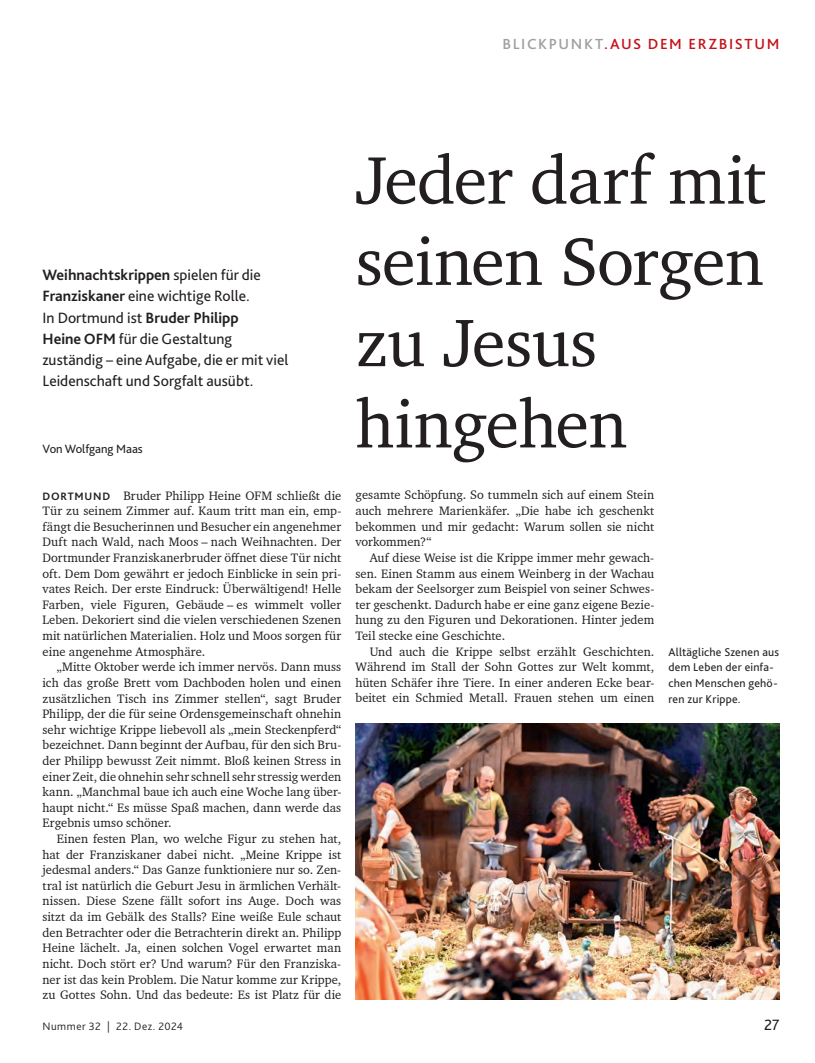
<style>
.page{position:relative;width:815px;height:1063px;background:#fff}
.page>*{position:absolute;margin:0;border:0;box-sizing:border-box;transform-origin:0 0}
.t1{font:68.75px/81.2px "Charter BT Pro";letter-spacing:-.015em;color:#231f20}
.t2{font:15.62px/21.2px "Bliss Pro";color:#231f20}
.t3{font:500 15.25px "Bliss Pro";letter-spacing:.105em;color:#c4121a}
.t4{font:12.5px "Charter BT Pro";letter-spacing:.005em;color:#231f20}
.t5{font:12.5px "Bliss Pro";color:#231f20}
.t6{font:11.88px/15.6px "Bliss Pro";letter-spacing:.02em;color:#231f20}
.t7{font:300 11.25px "Bliss Pro";letter-spacing:.045em;color:#231f20}
.s1{color:#9d9fa2}
.s2{font-weight:700}
.s3{font-family:"Bliss Pro";font-weight:700;font-size:11.25px}
</style>
<div class="page">
<img style="left:356px;top:723px;width:424px;height:276px">
<p class="t3" style="left:502px;top:35px;width:279px"><span class="s1">BLICKPUNKT</span>.AUS DEM ERZBISTUM</p>
<p class="t2" style="left:43px;top:264px;width:247px"><span class="s2">Weihnachtskrippen</span> spielen für die <span class="s2">Franziskaner</span> eine wichtige Rolle.<br>In Dortmund ist <span class="s2">Bruder Philipp<br>Heine OFM</span> für die Gestaltung zuständig – eine Aufgabe, die er mit viel Leidenschaft und Sorgfalt ausübt.</p>
<p class="t5" style="left:43px;top:441px;width:102px">Von Wolfgang Maas</p>
<p class="t4" style="left:43px;top:487px;width:300px"><span class="s3">DORTMUND</span> Bruder Philipp Heine OFM schließt die</p>
<p class="t4" style="left:43px;top:503px;width:300px">Tür zu seinem Zimmer auf. Kaum tritt man ein, emp-</p>
<p class="t4" style="left:43px;top:519px;width:300px">fängt die Besucherinnen und Besucher ein angenehmer</p>
<p class="t4" style="left:43px;top:534px;width:300px">Duft nach Wald, nach Moos – nach Weihnachten. Der</p>
<p class="t4" style="left:43px;top:550px;width:300px">Dortmunder Franziskanerbruder öffnet diese Tür nicht</p>
<p class="t4" style="left:43px;top:565px;width:300px">oft. Dem Dom gewährt er jedoch Einblicke in sein pri-</p>
<p class="t4" style="left:43px;top:581px;width:300px">vates Reich. Der erste Eindruck: Überwältigend! Helle</p>
<p class="t4" style="left:43px;top:597px;width:300px">Farben, viele Figuren, Gebäude – es wimmelt voller</p>
<p class="t4" style="left:43px;top:612px;width:300px">Leben. Dekoriert sind die vielen verschiedenen Szenen</p>
<p class="t4" style="left:43px;top:628px;width:300px">mit natürlichen Materialien. Holz und Moos sorgen für</p>
<p class="t4" style="left:43px;top:643px;width:164px">eine angenehme Atmosphäre.</p>
<p class="t4" style="left:57px;top:659px;width:286px">„Mitte Oktober werde ich immer nervös. Dann muss</p>
<p class="t4" style="left:43px;top:675px;width:300px">ich das große Brett vom Dachboden holen und einen</p>
<p class="t4" style="left:43px;top:690px;width:300px">zusätzlichen Tisch ins Zimmer stellen“, sagt Bruder</p>
<p class="t4" style="left:43px;top:706px;width:300px">Philipp, der die für seine Ordensgemeinschaft ohnehin</p>
<p class="t4" style="left:43px;top:721px;width:300px">sehr wichtige Krippe liebevoll als „mein Steckenpferd“</p>
<p class="t4" style="left:43px;top:737px;width:300px">bezeichnet. Dann beginnt der Aufbau, für den sich Bru-</p>
<p class="t4" style="left:43px;top:753px;width:300px">der Philipp bewusst Zeit nimmt. Bloß keinen Stress in</p>
<p class="t4" style="left:43px;top:768px;width:300px">einer Zeit, die ohnehin sehr schnell sehr stressig werden</p>
<p class="t4" style="left:43px;top:784px;width:300px">kann. „Manchmal baue ich auch eine Woche lang über-</p>
<p class="t4" style="left:43px;top:800px;width:300px">haupt nicht.“ Es müsse Spaß machen, dann werde das</p>
<p class="t4" style="left:43px;top:815px;width:131px">Ergebnis umso schöner.</p>
<p class="t4" style="left:57px;top:831px;width:286px">Einen festen Plan, wo welche Figur zu stehen hat,</p>
<p class="t4" style="left:43px;top:846px;width:300px">hat der Franziskaner dabei nicht. „Meine Krippe ist</p>
<p class="t4" style="left:43px;top:862px;width:300px">jedesmal anders.“ Das Ganze funktioniere nur so. Zen-</p>
<p class="t4" style="left:43px;top:878px;width:300px">tral ist natürlich die Geburt Jesu in ärmlichen Verhält-</p>
<p class="t4" style="left:43px;top:893px;width:300px">nissen. Diese Szene fällt sofort ins Auge. Doch was</p>
<p class="t4" style="left:43px;top:909px;width:300px">sitzt da im Gebälk des Stalls? Eine weiße Eule schaut</p>
<p class="t4" style="left:43px;top:924px;width:300px">den Betrachter oder die Betrachterin direkt an. Philipp</p>
<p class="t4" style="left:43px;top:940px;width:300px">Heine lächelt. Ja, einen solchen Vogel erwartet man</p>
<p class="t4" style="left:43px;top:956px;width:300px">nicht. Doch stört er? Und warum? Für den Franziska-</p>
<p class="t4" style="left:43px;top:971px;width:300px">ner ist das kein Problem. Die Natur komme zur Krippe,</p>
<p class="t4" style="left:43px;top:987px;width:300px">zu Gottes Sohn. Und das bedeute: Es ist Platz für die</p>
<p class="t1" style="left:356px;top:139px;width:412px">Jeder darf mit seinen Sorgen zu Jesus hingehen</p>
<p class="t4" style="left:356px;top:487px;width:300px">gesamte Schöpfung. So tummeln sich auf einem Stein</p>
<p class="t4" style="left:356px;top:503px;width:300px">auch mehrere Marienkäfer. „Die habe ich geschenkt</p>
<p class="t4" style="left:356px;top:518px;width:300px">bekommen und mir gedacht: Warum sollen sie nicht</p>
<p class="t4" style="left:356px;top:534px;width:78px">vorkommen?“</p>
<p class="t4" style="left:370px;top:550px;width:286px">Auf diese Weise ist die Krippe immer mehr gewach-</p>
<p class="t4" style="left:356px;top:565px;width:300px">sen. Einen Stamm aus einem Weinberg in der Wachau</p>
<p class="t4" style="left:356px;top:581px;width:300px">bekam der Seelsorger zum Beispiel von seiner Schwes-</p>
<p class="t4" style="left:356px;top:597px;width:300px">ter geschenkt. Dadurch habe er eine ganz eigene Bezie-</p>
<p class="t4" style="left:356px;top:612px;width:300px">hung zu den Figuren und Dekorationen. Hinter jedem</p>
<p class="t4" style="left:356px;top:628px;width:151px">Teil stecke eine Geschichte.</p>
<p class="t4" style="left:370px;top:643px;width:286px">Und auch die Krippe selbst erzählt Geschichten.</p>
<p class="t4" style="left:356px;top:659px;width:300px">Während im Stall der Sohn Gottes zur Welt kommt,</p>
<p class="t4" style="left:356px;top:675px;width:300px">hüten Schäfer ihre Tiere. In einer anderen Ecke bear-</p>
<p class="t4" style="left:356px;top:690px;width:300px">beitet ein Schmied Metall. Frauen stehen um einen</p>
<p class="t6" style="left:669px;top:644px;width:112px">Alltägliche Szenen aus dem Leben der einfa&shy;chen Menschen gehö&shy;ren zur Krippe.</p>
<p class="t7" style="left:43px;top:1020px;width:142px">Nummer 32 | 22. Dez. 2024</p>
<p class="t2" style="left:764px;top:1015px;width:17px">27</p>
</div>
